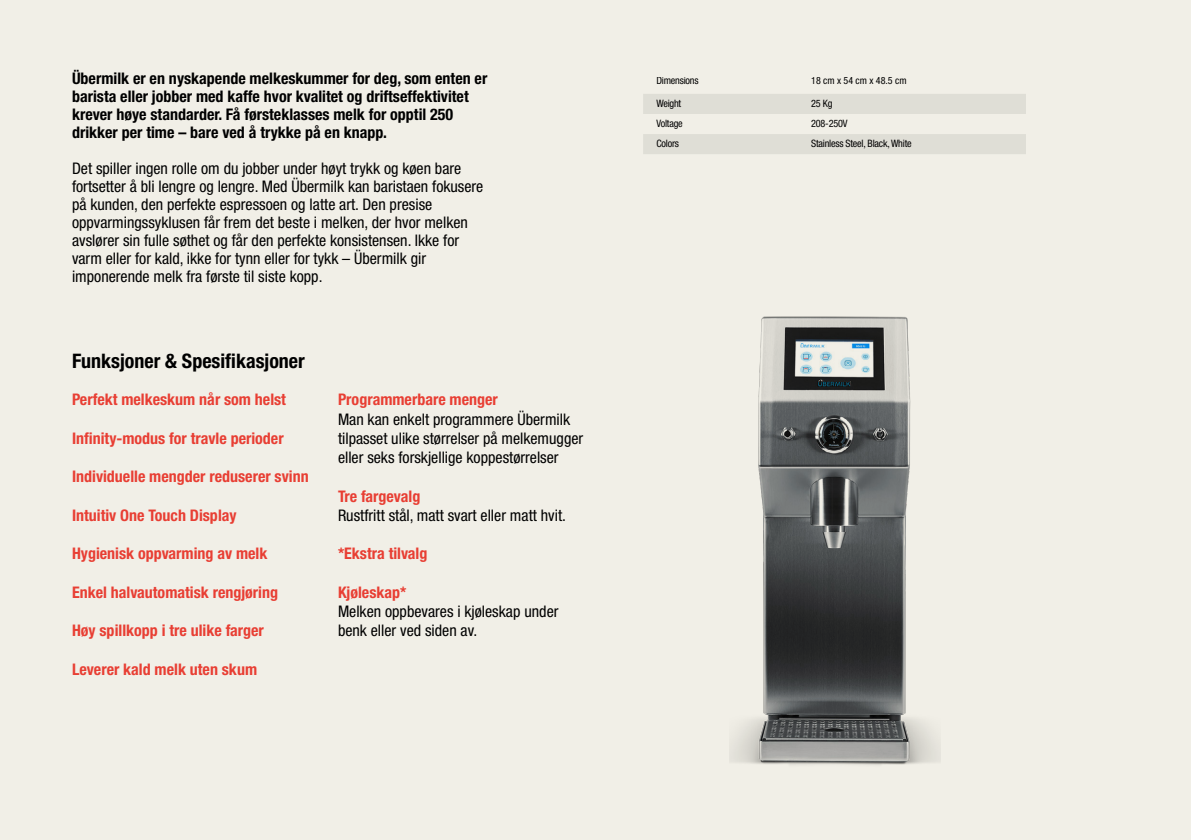
<style>
.page{position:relative;width:1191px;height:840px;background:#fff}
.page>*{position:absolute;margin:0;border:0;box-sizing:border-box;transform-origin:0 0}
.t1{font:700 condensed 20px "Helvetica Neue LT Pro";color:#000}
.t2{font:condensed 16px/18px "Helvetica Neue LT Pro";color:#000}
.t3{font:700 condensed 16px "Helvetica Neue LT Pro";color:#e83e33}
.t4{font:700 condensed 16px/18px "Helvetica Neue LT Pro";color:#000}
.t5{font:condensed 10.2px "Helvetica Neue LT Pro";letter-spacing:-.02em;color:#000}
.t6{font:condensed 10px "Helvetica Neue LT Pro";color:#000}
</style>
<div class="page">
<div style="left:0;top:0;width:1191px;height:839px;background:#f1efe7"></div>
<svg style="left:643px;top:94px;width:383px;height:60px"></svg>
<img style="left:729px;top:316px;width:211px;height:449px">
<p class="t4" style="left:72px;top:69px;width:417px">Übermilk er en nyskapende melkeskummer for deg, som enten er barista eller jobber med kaffe hvor kvalitet og driftseffektivitet krever høye standarder. Få førsteklasses melk for opptil 250 drikker per time – bare ved å trykke på en knapp.</p>
<p class="t2" style="left:72px;top:159px;width:413px">Det spiller ingen rolle om du jobber under høyt trykk og køen bare fortsetter å bli lengre og lengre. Med Übermilk kan baristaen fokusere på kunden, den perfekte espressoen og latte art. Den presise oppvarmingssyklusen får frem det beste i melken, der hvor melken avslører sin fulle søthet og får den perfekte konsistensen. Ikke for varm eller for kald, ikke for tynn eller for tykk – Übermilk gir imponerende melk fra første til siste kopp.</p>
<p class="t1" style="left:72px;top:348px;width:234px">Funksjoner &amp; Spesifikasjoner</p>
<p class="t3" style="left:72px;top:390px;width:215px">Perfekt melkeskum når som helst</p>
<p class="t3" style="left:72px;top:428px;width:213px">Infinity-modus for travle perioder</p>
<p class="t3" style="left:72px;top:466px;width:238px">Individuelle mengder reduserer svinn</p>
<p class="t3" style="left:72px;top:505px;width:166px">Intuitiv One Touch Display</p>
<p class="t3" style="left:72px;top:543px;width:197px">Hygienisk oppvarming av melk</p>
<p class="t3" style="left:72px;top:582px;width:208px">Enkel halvautomatisk rengjøring</p>
<p class="t3" style="left:72px;top:620px;width:193px">Høy spillkopp i tre ulike farger</p>
<p class="t3" style="left:72px;top:658px;width:187px">Leverer kald melk uten skum</p>
<p class="t3" style="left:338px;top:390px;width:161px">Programmerbare menger</p>
<p class="t2" style="left:338px;top:409px;width:247px;line-height:19.2px">Man kan enkelt programmere Übermilk tilpasset ulike størrelser på melkemugger eller seks forskjellige koppestørrelser</p>
<p class="t3" style="left:338px;top:486px;width:84px">Tre fargevalg</p>
<p class="t2" style="left:338px;top:505px;width:229px">Rustfritt stål, matt svart eller matt hvit.</p>
<p class="t3" style="left:338px;top:543px;width:91px">*Ekstra tilvalg</p>
<p class="t3" style="left:338px;top:582px;width:70px">Kjøleskap*</p>
<p class="t2" style="left:338px;top:601px;width:222px;line-height:19.2px">Melken oppbevares i kjøleskap under benk eller ved siden av.</p>
<p class="t5" style="left:656px;top:75px;width:44px">Dimensions</p>
<p class="t6" style="left:811px;top:75px;width:97px">18 cm x 54 cm x 48.5 cm</p>
<p class="t5" style="left:656px;top:97px;width:26px">Weight</p>
<p class="t5" style="left:811px;top:97px;width:23px">25 Kg</p>
<p class="t5" style="left:656px;top:117px;width:28px">Voltage</p>
<p class="t5" style="left:811px;top:117px;width:38px">208-250V</p>
<p class="t5" style="left:656px;top:138px;width:24px">Colors</p>
<p class="t5" style="left:811px;top:138px;width:102px">Stainless Steel, Black, White</p>
</div>
